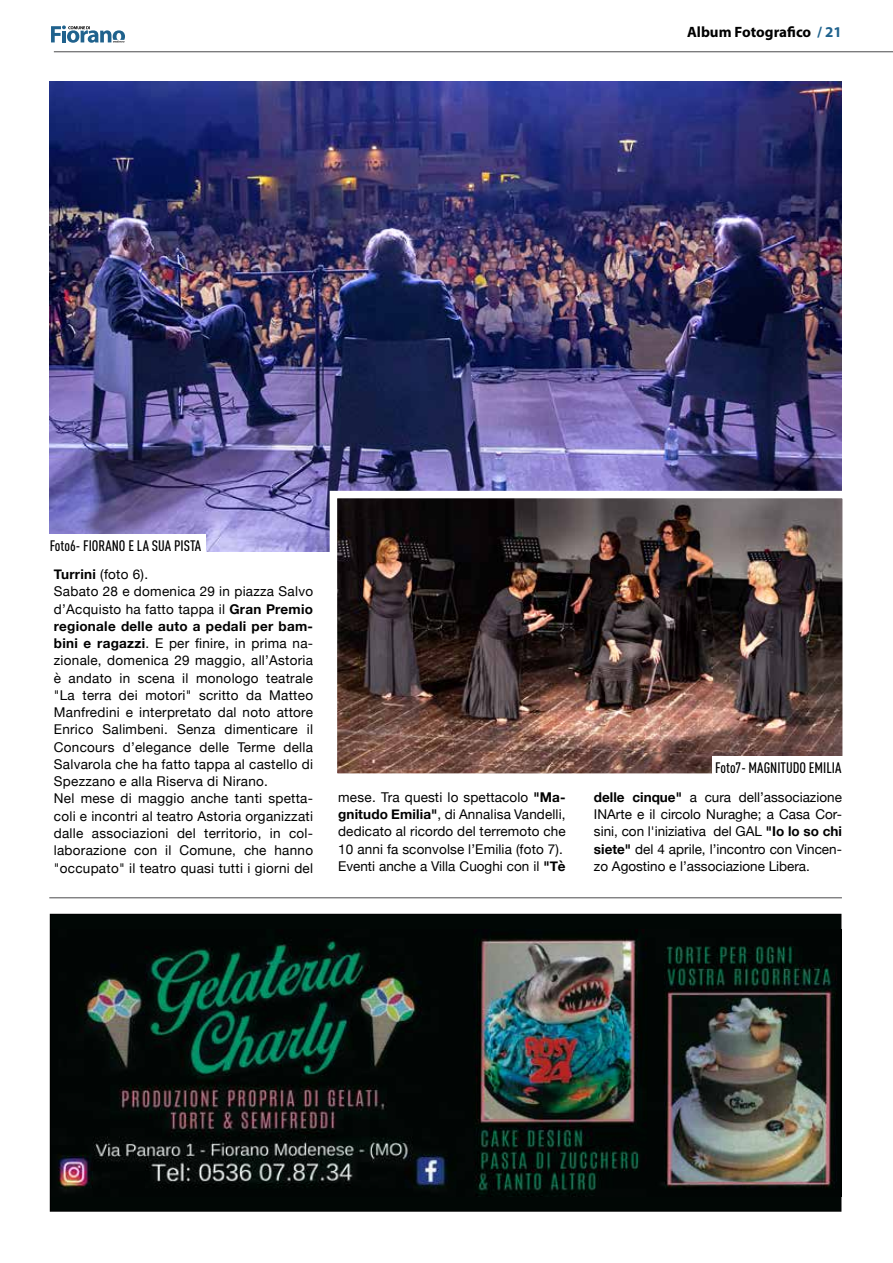
<style>
.page{position:relative;width:893px;height:1263px;background:#fff}
.page>*{position:absolute;margin:0;border:0;box-sizing:border-box;transform-origin:0 0}
.t1{font:500 15px "DIN Cond";color:#000}
.t2{font:700 15px "Myriad Pro";color:#000}
.t3{font:13.5px/17.2px "Helvetica Neue";letter-spacing:.02em;color:#000}
.s1{color:#20628d}
.s2{font-weight:700}
</style>
<div class="page">
<hr style="left:54px;top:52px;width:839px;height:1px;background:#4b4b4d">
<svg style="left:51px;top:26px;width:74px;height:17px"></svg>
<hr style="left:49px;top:897px;width:793px;height:1px;background:#4b4b4d">
<img style="left:49px;top:82px;width:793px;height:469px">
<div style="left:47px;top:534px;width:159px;height:19px;background:#fff"></div>
<img style="left:339px;top:500px;width:502px;height:272px">
<div style="left:330px;top:491px;width:520px;height:290px;border:8px solid #fff"></div>
<div style="left:712px;top:757px;width:143px;height:18px;background:#fff"></div>
<div style="left:50px;top:914px;width:791px;height:297px;background:#010705"></div>
<img style="left:58px;top:929px;width:779px;height:265px">
<p class="t2" style="left:687px;top:22px;width:156px">Album Fotografico <span class="s1">/ 21</span></p>
<p class="t1" style="left:50px;top:537px;width:153px">Foto6- FIORANO E LA SUA PISTA</p>
<p class="t3" style="left:54px;top:566px;width:261px"><span class="s2">Turrini</span> (foto 6).<br>Sabato 28 e domenica 29 in piazza Salvo d’Acquisto ha fatto tappa il <span class="s2">Gran Premio regionale delle auto a pedali per bam&shy;bini e ragazzi</span>. E per finire, in prima na&shy;zionale, domenica 29 maggio, all’Astoria è andato in scena il monologo teatrale "La terra dei motori" scritto da Matteo Manfredini e interpretato dal noto attore Enrico Salimbeni. Senza dimenticare il Concours d’elegance delle Terme della Salvarola che ha fatto tappa al castello di Spezzano e alla Riserva di Nirano.<br>Nel mese di maggio anche tanti spetta&shy;coli e incontri al teatro Astoria organizzati dalle associazioni del territorio, in col&shy;laborazione con il Comune, che hanno "occupato" il teatro quasi tutti i giorni del</p>
<p class="t1" style="left:715px;top:759px;width:128px">Foto7- MAGNITUDO EMILIA</p>
<p class="t3" style="left:338px;top:789px;width:229px">mese. Tra questi lo spettacolo <span class="s2">"Ma&shy;gnitudo Emilia"</span>, di Annalisa Vandelli, dedicato al ricordo del terremoto che 10 anni fa sconvolse l’Emilia (foto 7).<br>Eventi anche a Villa Cuoghi con il <span class="s2">"Tè</span></p>
<p class="t3" style="left:594px;top:789px;width:249px;text-align:justify"><span class="s2">delle cinque"</span> a cura dell’associazione INArte e il circolo Nuraghe; a Casa Cor&shy;sini, con l'iniziativa del GAL <span class="s2">"Io lo so chi siete"</span> del 4 aprile, l’incontro con Vincen&shy;zo Agostino e l’associazione Libera.</p>
</div>
